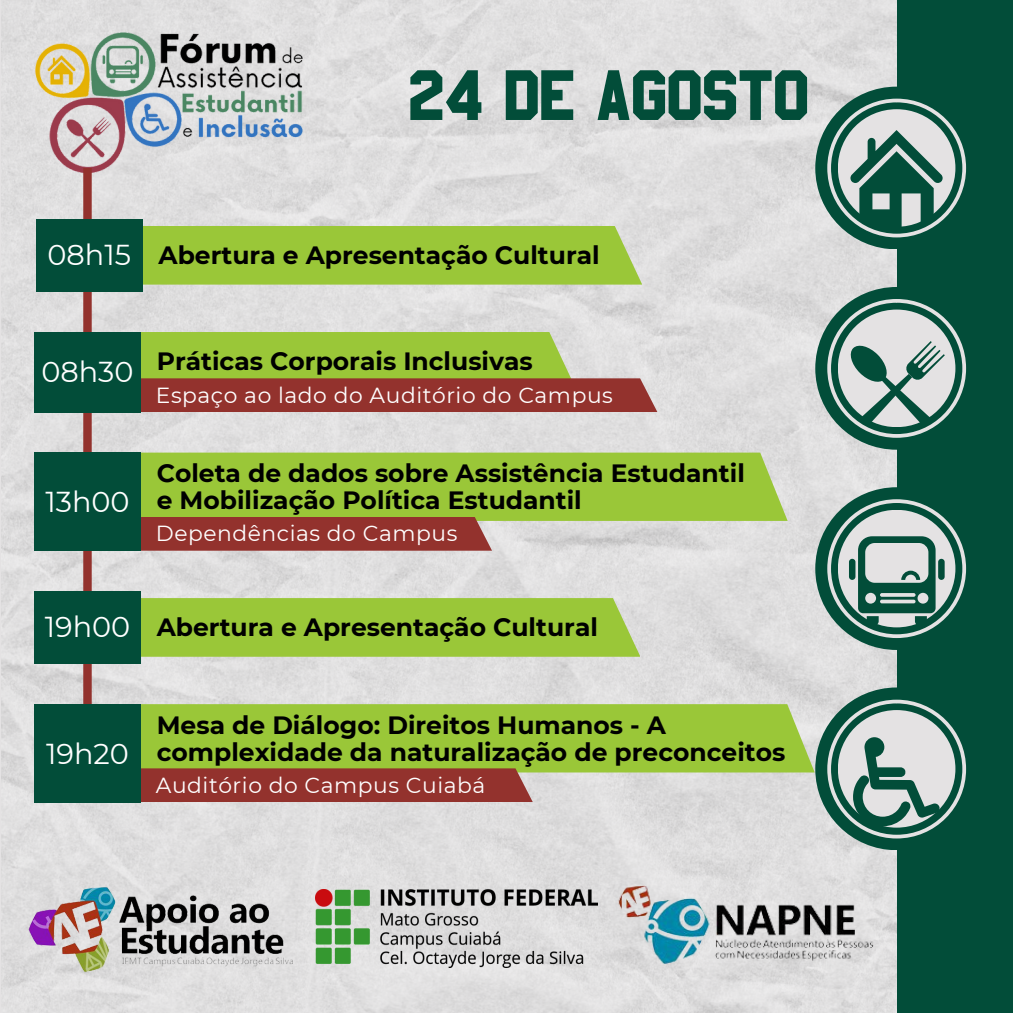
<style>
.page{position:relative;width:1013px;height:1013px;background:#fff}
.page>*{position:absolute;margin:0;border:0;box-sizing:border-box;transform-origin:0 0}
.t1{font:71px "Pop Warner";color:#024d39}
.t2{font:28.75px "Montserrat";color:#fff}
.t3{font:700 25px "Montserrat";color:#000}
.t4{font:21.75px "Montserrat";letter-spacing:.025em;color:#fff}
</style>
<div class="page">
<img style="left:1px;top:0;width:895px;height:1012px">
<div style="left:896px;top:0;width:116px;height:1012px;background:#024d39"></div>
<img style="left:14px;top:878px;width:300px;height:99px">
<img style="left:594px;top:870px;width:294px;height:119px">
<img style="left:315px;top:889px;width:283px;height:78px">
<div style="left:815px;top:87px;width:163px;height:162px;background:#024d39;border-radius:50%"></div>
<svg style="left:827px;top:99px;width:139px;height:138px"></svg>
<div style="left:815px;top:287px;width:163px;height:162px;background:#024d39;border-radius:50%"></div>
<svg style="left:827px;top:299px;width:139px;height:139px"></svg>
<div style="left:815px;top:487px;width:163px;height:163px;background:#024d39;border-radius:50%"></div>
<svg style="left:827px;top:499px;width:139px;height:139px"></svg>
<div style="left:141px;top:704px;width:673px;height:68px;background:#9ac738"></div>
<div style="left:815px;top:687px;width:163px;height:163px;background:#024d39;border-radius:50%"></div>
<svg style="left:827px;top:699px;width:139px;height:139px"></svg>
<img style="left:28px;top:22px;width:282px;height:156px">
<div style="left:83px;top:168px;width:9px;height:623px;background:#93322d"></div>
<div style="left:143px;top:226px;width:499px;height:58px;background:#9ac738"></div>
<div style="left:36px;top:219px;width:107px;height:73px;background:#024d39"></div>
<svg style="left:141px;top:332px;width:516px;height:80px;background:#9f8c46"></svg>
<div style="left:34px;top:332px;width:107px;height:80px;background:#024d39"></div>
<div style="left:141px;top:452px;width:646px;height:69px;background:#9ac738"></div>
<div style="left:141px;top:517px;width:351px;height:33px;background:#93322d"></div>
<div style="left:34px;top:452px;width:107px;height:98px;background:#024d39"></div>
<div style="left:141px;top:598px;width:499px;height:58px;background:#9ac738"></div>
<div style="left:34px;top:591px;width:107px;height:72px;background:#024d39"></div>
<div style="left:141px;top:768px;width:392px;height:34px;background:#93322d"></div>
<div style="left:34px;top:704px;width:107px;height:98px;background:#024d39"></div>
<p class="t1" style="left:410px;top:67px;width:402px">24 DE AGOSTO</p>
<p class="t2" style="left:48px;top:237px;width:85px">08h15</p>
<p class="t3" style="left:158px;top:239px;width:442px">Abertura e Apresentação Cultural</p>
<p class="t2" style="left:41px;top:354px;width:94px">08h30</p>
<p class="t3" style="left:157px;top:345px;width:377px">Práticas Corporais Inclusivas</p>
<p class="t4" style="left:156px;top:382px;width:458px">Espaço ao lado do Auditório do Campus</p>
<p class="t3" style="left:157px;top:458px;width:589px">Coleta de dados sobre Assistência Estudantil</p>
<p class="t2" style="left:45px;top:484px;width:86px">13h00</p>
<p class="t3" style="left:157px;top:485px;width:426px">e Mobilização Política Estudantil</p>
<p class="t4" style="left:156px;top:520px;width:303px">Dependências do Campus</p>
<p class="t2" style="left:45px;top:609px;width:87px">19h00</p>
<p class="t3" style="left:157px;top:611px;width:442px">Abertura e Apresentação Cultural</p>
<p class="t3" style="left:157px;top:709px;width:511px">Mesa de Diálogo: Direitos Humanos - A</p>
<p class="t2" style="left:46px;top:736px;width:84px">19h20</p>
<p class="t3" style="left:157px;top:736px;width:630px">complexidade da naturalização de preconceitos</p>
<p class="t4" style="left:156px;top:771px;width:331px">Auditório do Campus Cuiabá</p>
</div>
